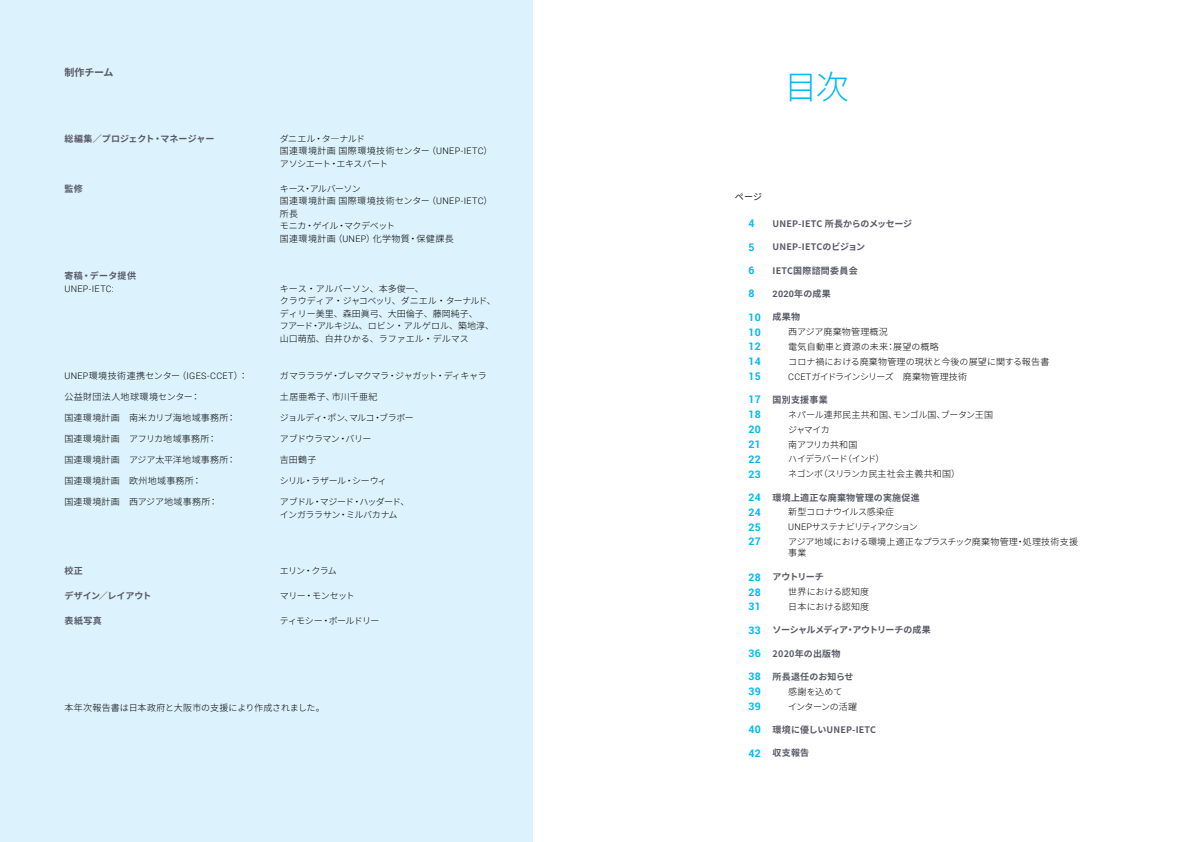
<style>
.page{position:relative;width:1191px;height:842px;background:#fff}
.page>*{position:absolute;margin:0;border:0;box-sizing:border-box;transform-origin:0 0}
.t1{font:300 33px "Source Han Sans";color:#00baf1}
.t2{font:700 10.5px "Roboto";letter-spacing:.025em;color:#00baf1}
.t3{font:700 10px "Source Han Sans";letter-spacing:-.015em;color:#595966}
.t4{font:300 9px/12.5px "Source Han Sans";color:#000}
.t5{font:700 9px "Source Han Sans";letter-spacing:.025em;color:#595966}
.t6{font:300 9px/12.5px "Source Han Sans";letter-spacing:.035em;color:#000}
.t7{font:300 9px "Source Han Sans";letter-spacing:.03em;color:#000}
.t8{font:300 9px/11.2px "Source Han Sans";letter-spacing:.025em;color:#000}
.t9{font:300 9px/12.5px "Source Han Sans";letter-spacing:-.055em;color:#000}
.t10{font:300 9px "Roboto";letter-spacing:.035em;color:#000}
.t11{font:700 9px "Source Han Sans";color:#595966}
.t12{font:300 9px "Source Han Sans";letter-spacing:-.06em;color:#000}
.t13{font:300 9px "Source Han Sans";letter-spacing:-.045em;color:#000}
.t14{font:300 9px "Source Han Sans";letter-spacing:-.05em;color:#000}
.t15{font:300 9px "Source Han Sans";letter-spacing:-.025em;color:#000}
.t16{font:700 9px "Source Han Sans";letter-spacing:-.005em;color:#595966}
.t17{font:700 9px "Source Han Sans";letter-spacing:-.055em;color:#595966}
.t18{font:300 9px "Source Han Sans";letter-spacing:-.095em;color:#000}
.t19{font:300 9px "Source Han Sans";letter-spacing:-.085em;color:#000}
.t20{font:300 9px "Source Han Sans";letter-spacing:-.075em;color:#000}
.t21{font:300 9px "Source Han Sans";letter-spacing:.02em;color:#000}
.t22{font:300 9px "Source Han Sans";letter-spacing:-.065em;color:#000}
.t23{font:700 9px "Roboto";color:#595966}
.t24{font:9px "Source Han Sans";color:#000}
.s1{font-family:"Roboto"}
.s2{font-family:"Source Han Sans"}
</style>
<div class="page">
<div style="left:0;top:0;width:532px;height:842px;background:#dcf2fc"></div>
<p class="t3" style="left:64px;top:67px;width:51px">制作チーム</p>
<p class="t11" style="left:64px;top:133px;width:152px">総編集／プロジェクト・マネージャー</p>
<p class="t4" style="left:280px;top:133px;width:214px">ダニエル・タ―ナルド<br>国連環境計画国際環境技術センター（<span class="s1">UNEP-IETC</span>）アソシエート・エキスパート</p>
<p class="t5" style="left:64px;top:183px;width:20px">監修</p>
<p class="t6" style="left:280px;top:183px;width:214px">キース・アルバーソン<br>国連環境計画国際環境技術センター（<span class="s1">UNEP-IETC</span>）所長<br>モニカ・ゲイル・マクデベット<br>国連環境計画（<span class="s1">UNEP</span>）化学物質・保健課長</p>
<p class="t5" style="left:64px;top:271px;width:73px">寄稿・データ提供</p>
<p class="t10" style="left:64px;top:282px;width:51px">UNEP-IETC:</p>
<p class="t4" style="left:280px;top:283px;width:217px">キース・アルバーソン、本多俊一、<br>クラウディア・ジャコベッリ、ダニエル・ターナルド、ディリー美里、森田眞弓、大田倫子、藤岡純子、<br>フアード・アルキジム、ロビン・アルゲロル、築地淳、山口萌茄、白井ひかる、ラファエル・デルマス</p>
<p class="t10" style="left:64px;top:370px;width:185px">UNEP<span class="s2">環境技術連携センター（</span>IGES-CCET<span class="s2">）：</span></p>
<p class="t13" style="left:280px;top:371px;width:208px">ガマラララゲ・ブレマクマラ・ジャガット・ディキャラ</p>
<p class="t6" style="left:64px;top:391px;width:137px">公益財団法人地球環境センター：</p>
<p class="t21" style="left:280px;top:392px;width:99px">土居亜希子、市川千亜紀</p>
<p class="t7" style="left:64px;top:413px;width:173px">国連環境計画　南米カリブ海地域事務所：</p>
<p class="t12" style="left:280px;top:413px;width:135px">ジョルディ・ポン、マルコ・ブラボー</p>
<p class="t7" style="left:64px;top:434px;width:154px">国連環境計画　アフリカ地域事務所：</p>
<p class="t14" style="left:280px;top:434px;width:93px">アブドウラマン・バリー</p>
<p class="t7" style="left:64px;top:455px;width:173px">国連環境計画　アジア太平洋地域事務所：</p>
<p class="t4" style="left:280px;top:454px;width:38px">吉田鶴子</p>
<p class="t7" style="left:64px;top:476px;width:138px">国連環境計画　欧州地域事務所：</p>
<p class="t14" style="left:280px;top:476px;width:108px">シリル・ラザール・シーウィ</p>
<p class="t7" style="left:64px;top:497px;width:155px">国連環境計画　西アジア地域事務所：</p>
<p class="t9" style="left:280px;top:496px;width:131px">アブドル・マジード・ハッダード、インガララサン・ミルバカナム</p>
<p class="t5" style="left:64px;top:565px;width:20px">校正</p>
<p class="t4" style="left:280px;top:564px;width:59px">エリン・クラム</p>
<p class="t11" style="left:64px;top:590px;width:89px">デザイン／レイアウト</p>
<p class="t22" style="left:280px;top:590px;width:76px">マリー・モンセット</p>
<p class="t5" style="left:64px;top:615px;width:39px">表紙写真</p>
<p class="t20" style="left:280px;top:615px;width:101px">ティモシー・ボールドリー</p>
<p class="t4" style="left:64px;top:702px;width:262px">本年次報告書は日本政府と大阪市の支援により作成されました。</p>
<h1 class="t1" style="left:784px;top:68px;width:66px">目次</h1>
<p class="t24" style="left:735px;top:192px;width:29px">ページ</p>
<p class="t2" style="left:748px;top:216px;width:8px">4</p>
<p class="t16" style="left:772px;top:219px;width:141px">UNEP-IETC 所長からのメッセージ</p>
<p class="t2" style="left:748px;top:239px;width:8px">5</p>
<p class="t5" style="left:772px;top:242px;width:94px">UNEP-IETCのビジョン</p>
<p class="t2" style="left:748px;top:263px;width:8px">6</p>
<p class="t5" style="left:772px;top:265px;width:87px">IETC国際諮問委員会</p>
<p class="t2" style="left:748px;top:286px;width:8px">8</p>
<p class="t23" style="left:772px;top:287px;width:60px">2020<span class="s2">年の成果</span></p>
<p class="t2" style="left:748px;top:309px;width:14px">10</p>
<p class="t5" style="left:772px;top:312px;width:29px">成果物</p>
<p class="t2" style="left:748px;top:324px;width:14px">10</p>
<p class="t8" style="left:788px;top:326px;width:101px">西アジア廃棄物管理概況</p>
<p class="t2" style="left:748px;top:339px;width:14px">12</p>
<p class="t8" style="left:788px;top:341px;width:152px">電気自動車と資源の未来：展望の概略</p>
<p class="t2" style="left:748px;top:354px;width:14px">14</p>
<p class="t4" style="left:788px;top:355px;width:262px">コロナ禍における廃棄物管理の現状と今後の展望に関する報告書</p>
<p class="t2" style="left:748px;top:369px;width:14px">15</p>
<p class="t9" style="left:788px;top:370px;width:180px"><span class="s1">CCET</span>ガイドラインシリーズ　廃棄物管理技術</p>
<p class="t2" style="left:748px;top:392px;width:14px">17</p>
<p class="t5" style="left:772px;top:395px;width:57px">国別支援事業</p>
<p class="t2" style="left:748px;top:407px;width:14px">18</p>
<p class="t4" style="left:788px;top:408px;width:206px">ネパール連邦民主共和国、モンゴル国、ブータン王国</p>
<p class="t2" style="left:748px;top:422px;width:14px">20</p>
<p class="t4" style="left:788px;top:423px;width:43px">ジャマイカ</p>
<p class="t2" style="left:748px;top:437px;width:14px">21</p>
<p class="t15" style="left:788px;top:439px;width:71px">南アフリカ共和国</p>
<p class="t2" style="left:748px;top:452px;width:14px">22</p>
<p class="t19" style="left:788px;top:454px;width:98px">ハイデラバード（インド）</p>
<p class="t2" style="left:748px;top:466px;width:14px">23</p>
<p class="t4" style="left:788px;top:468px;width:173px">ネゴンボ（スリランカ民主社会主義共和国）</p>
<p class="t2" style="left:748px;top:490px;width:14px">24</p>
<p class="t5" style="left:772px;top:492px;width:149px">環境上適正な廃棄物管理の実施促進</p>
<p class="t2" style="left:748px;top:505px;width:14px">24</p>
<p class="t15" style="left:788px;top:507px;width:107px">新型コロナウイルス感染症</p>
<p class="t2" style="left:748px;top:519px;width:14px">25</p>
<p class="t18" style="left:788px;top:522px;width:131px"><span class="s1">UNEP</span>サステナビリティアクション</p>
<p class="t2" style="left:748px;top:534px;width:14px">27</p>
<p class="t8" style="left:788px;top:536px;width:291px">アジア地域における環境上適正なプラスチック廃棄物管理・処理技術支援事業</p>
<p class="t2" style="left:748px;top:570px;width:14px">28</p>
<p class="t5" style="left:772px;top:572px;width:53px">アウトリーチ</p>
<p class="t2" style="left:748px;top:584px;width:14px">28</p>
<p class="t4" style="left:788px;top:586px;width:82px">世界における認知度</p>
<p class="t2" style="left:748px;top:599px;width:14px">31</p>
<p class="t4" style="left:788px;top:601px;width:82px">日本における認知度</p>
<p class="t2" style="left:748px;top:623px;width:14px">33</p>
<p class="t17" style="left:772px;top:625px;width:159px">ソーシャルメディア・アウトリーチの成果</p>
<p class="t2" style="left:748px;top:646px;width:14px">36</p>
<p class="t5" style="left:772px;top:648px;width:69px">2020年の出版物</p>
<p class="t2" style="left:748px;top:669px;width:14px">38</p>
<p class="t5" style="left:772px;top:672px;width:82px">所長退任のお知らせ</p>
<p class="t2" style="left:748px;top:684px;width:14px">39</p>
<p class="t4" style="left:788px;top:686px;width:56px">感謝を込めて</p>
<p class="t2" style="left:748px;top:699px;width:14px">39</p>
<p class="t12" style="left:788px;top:701px;width:70px">インターンの活躍</p>
<p class="t2" style="left:748px;top:722px;width:14px">40</p>
<p class="t5" style="left:772px;top:725px;width:105px">環境に優しいUNEP-IETC</p>
<p class="t2" style="left:748px;top:746px;width:14px">42</p>
<p class="t5" style="left:772px;top:748px;width:38px">収支報告</p>
</div>
